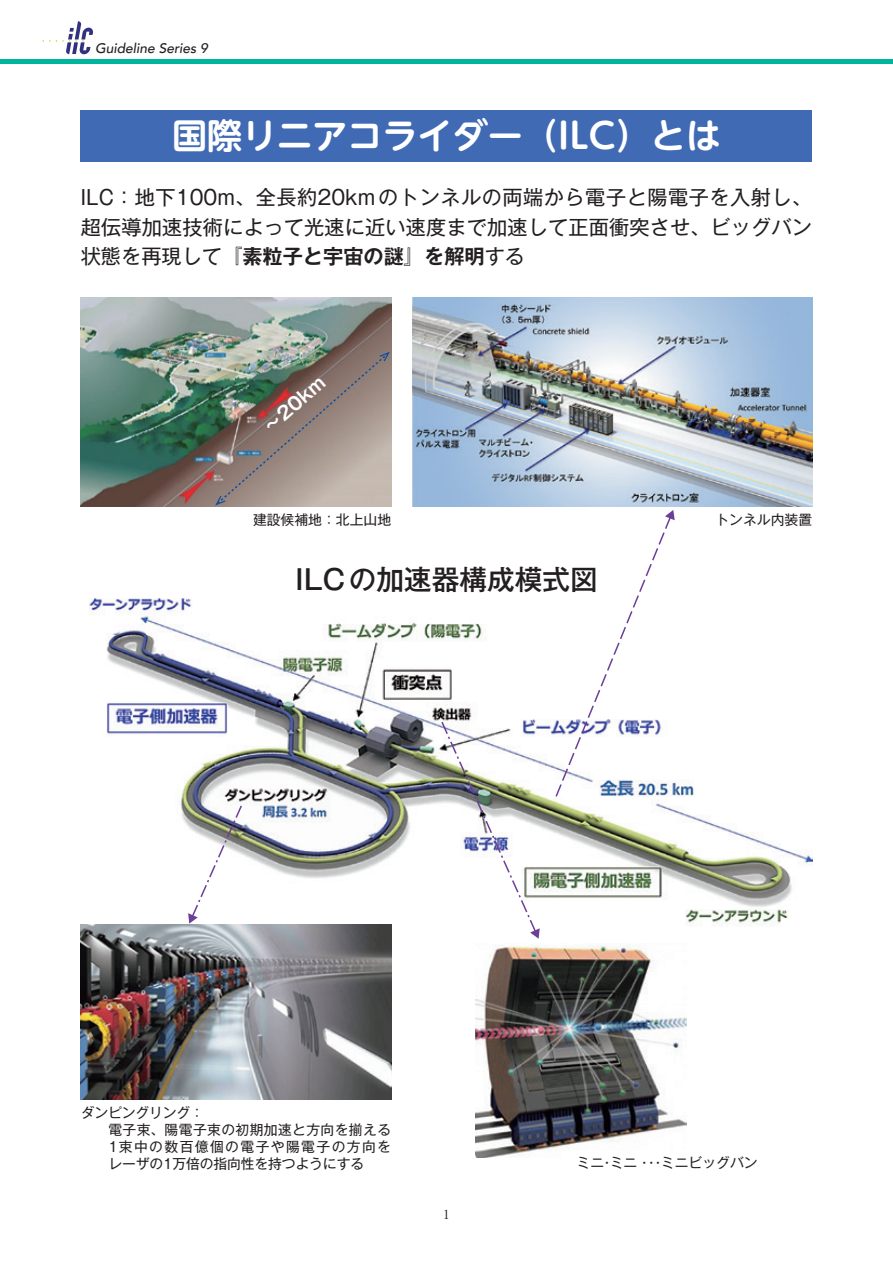
<style>
.page{position:relative;width:893px;height:1263px;background:#fff}
.page>*{position:absolute;margin:0;border:0;box-sizing:border-box;transform-origin:0 0}
.t1{font:700 35.1px "UD Shin M Go Pr 6 N De";color:#fff}
.t2{font:500 27.6px "Gothic MB101 Pr 6 N";color:#231f20}
.t3{font:20.25px/29.7px "Gothic MB101 Pr 6 N";letter-spacing:.005em;color:#231f20;text-align:justify}
.t4{font:700 18px "Gothic MB101 Pr 6 N De";color:#fff}
.キャプション{font:13.8px/17px "Gothic MB101 Pr 6 N";letter-spacing:.025em;color:#231f20}
.キャプション-2{font:13.8px "Gothic MB101 Pr 6 N";color:#231f20}
.t5{font:italic 500 13.8px "Avenir";color:#231f20}
.t6{font:12.75px "Koz Min Pro";color:#231f20}
.s1{font-family:"Gothic MB101 Pr 6 N De";font-weight:700}
</style>
<div class="page">
<img style="left:81px;top:598px;width:731px;height:333px">
<svg style="left:553px;top:510px;width:122px;height:291px"></svg>
<svg style="left:439px;top:718px;width:101px;height:221px"></svg>
<svg style="left:188px;top:801px;width:57px;height:122px"></svg>
<img style="left:81px;top:298px;width:310px;height:208px">
<img style="left:81px;top:925px;width:310px;height:174px">
<img style="left:475px;top:943px;width:212px;height:214px">
<img style="left:412px;top:298px;width:400px;height:208px">
<div style="left:81px;top:111px;width:731px;height:51px;background:#406ab4"></div>
<img style="left:215px;top:352px;width:175px;height:153px">
<hr style="left:0;top:60px;width:893px;height:4px;background:#00b59d">
<svg style="left:43px;top:21px;width:50px;height:33px"></svg>
<p class="t5" style="left:95px;top:40px;width:114px">Guideline Series 9</p>
<p class="t1" style="left:172px;top:106px;width:550px">国際リニアコライダー（ILC）とは</p>
<p class="t3" style="left:81px;top:181px;width:733px">ILC：地下100m、全長約20kmのトンネルの両端から電子と陽電子を入射し、超伝導加速技術によって光速に近い速度まで加速して正面衝突させ、ビッグバン状態を再現して<span class="s1">『素粒子と宇宙の謎』を解明</span>する</p>
<p class="t4" style="left:256px;top:418px;width:76px;rotate:-41deg">～20km</p>
<p class="キャプション-2" style="left:253px;top:508px;width:140px">建設候補地：北上山地</p>
<p class="t2" style="left:295px;top:556px;width:304px">ILCの加速器構成模式図</p>
<p class="キャプション-2" style="left:715px;top:508px;width:98px">トンネル内装置</p>
<p class="キャプション-2" style="left:81px;top:1101px;width:125px">ダンピングリング：</p>
<p class="キャプション" style="left:108px;top:1120px;width:312px">電子束、陽電子束の初期加速と方向を揃える　　<br>1束中の数百億個の電子や陽電子の方向を<br>レーザの1万倍の指向性を持つようにする</p>
<p class="t6" style="left:443px;top:1205px;width:9px">1</p>
<p class="キャプション-2" style="left:577px;top:1151px;width:183px">ミニ・ミニ・・・ミニビッグバン</p>
</div>
